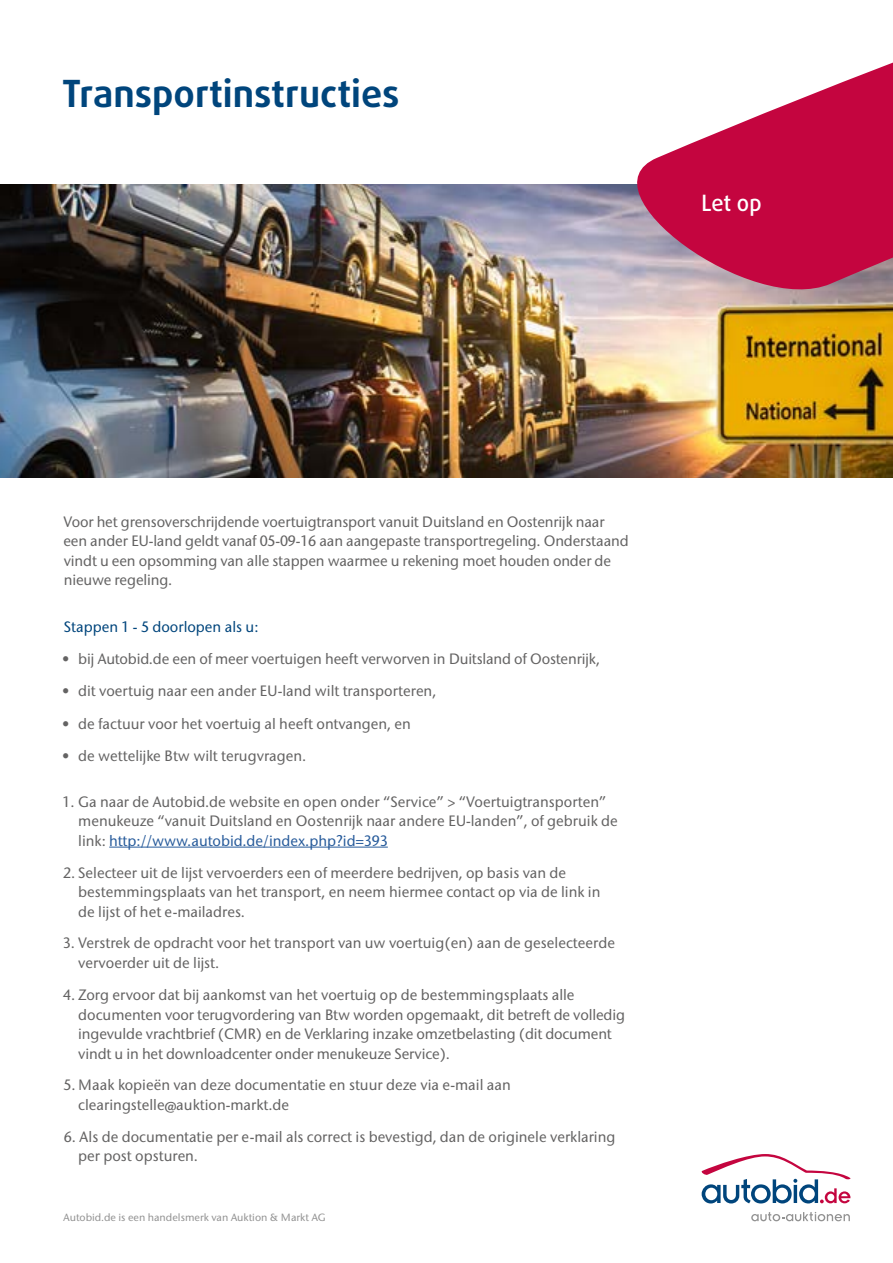
<style>
.page{position:relative;width:893px;height:1263px;background:#fff}
.page>*{position:absolute;margin:0;border:0;box-sizing:border-box;transform-origin:0 0}
.t1{font:700 37.5px "Daxline Pro";color:#00457c}
.t2{font:500 22.5px "Daxline Pro";color:#fff}
.t3{font:500 15px/19.5px "Stone Sans ITC";color:#646363}
.t4{font:500 15px "Stone Sans ITC";color:#00457c}
.t5{font:500 10.5px "Stone Sans ITC";color:#929292}
.s1{color:#275b9b}
</style>
<div class="page">
<hr style="left:109px;top:847px;width:279px;height:1px;background:#275b9b">
<img style="left:0;top:185px;width:893px;height:292px">
<svg style="left:637px;top:62px;width:256px;height:227px;fill:#c4053f"></svg>
<svg style="left:702px;top:1154px;width:148px;height:49px"></svg>
<svg style="left:751px;top:1212px;width:99px;height:9px"></svg>
<h1 class="t1" style="left:62px;top:69px;width:339px">Transportinstructies</h1>
<h2 class="t2" style="left:708px;top:188px;width:119px">Information</h2>
<h2 class="t2" style="left:701px;top:188px;width:62px">Let op</h2>
<p class="t3" style="left:63px;top:512px;width:567px">Voor het grensoverschrijdende voertuigtransport vanuit Duitsland en Oostenrijk naar een ander EU-land geldt vanaf 05-09-16 aan aangepaste transportregeling. Onderstaand vindt u een opsomming van alle stappen waarmee u rekening moet houden onder de nieuwe regeling.</p>
<p class="t4" style="left:64px;top:617px;width:196px">Stappen 1 - 5 doorlopen als u:</p>
<p class="t3" style="left:62px;top:649px;width:539px">• bij Autobid.de een of meer voertuigen heeft verworven in Duitsland of Oostenrijk,</p>
<p class="t3" style="left:62px;top:681px;width:376px">• dit voertuig naar een ander EU-land wilt transporteren,</p>
<p class="t3" style="left:62px;top:714px;width:350px">• de factuur voor het voertuig al heeft ontvangen, en</p>
<p class="t3" style="left:62px;top:746px;width:246px">• de wettelijke Btw wilt terugvragen.</p>
<p class="t3" style="left:78px;top:792px;width:541px;text-indent:-16px">1. Ga naar de Autobid.de website en open onder “Service” &gt; “Voertuigtransporten” menukeuze “vanuit Duitsland en Oostenrijk naar andere EU-landen”, of gebruik de link: <span class="s1">http://www.autobid.de/index.php?id=393</span></p>
<p class="t3" style="left:78px;top:863px;width:524px;text-indent:-15px">2. Selecteer uit de lijst vervoerders een of meerdere bedrijven, op basis van de bestemmingsplaats van het transport, en neem hiermee contact op via de link in de lijst of het e-mailadres.</p>
<p class="t3" style="left:78px;top:933px;width:538px;text-indent:-15px">3. Verstrek de opdracht voor het transport van uw voertuig(en) aan de geselecteerde vervoerder uit de lijst.</p>
<p class="t3" style="left:78px;top:985px;width:548px;text-indent:-15px">4. Zorg ervoor dat bij aankomst van het voertuig op de bestemmingsplaats alle documenten voor terugvordering van Btw worden opgemaakt, dit betreft de volledig ingevulde vrachtbrief (CMR) en de Verklaring inzake omzetbelasting (dit document vindt u in het downloadcenter onder menukeuze Service).</p>
<p class="t3" style="left:78px;top:1075px;width:434px;text-indent:-15px">5. Maak kopieën van deze documentatie en stuur deze via e-mail aan clearingstelle@auktion-markt.de</p>
<p class="t3" style="left:78px;top:1127px;width:539px;text-indent:-15px">6. Als de documentatie per e-mail als correct is bevestigd, dan de originele verklaring per post opsturen.</p>
<p class="t5" style="left:63px;top:1210px;width:264px">Autobid.de is een handelsmerk van Auktion &amp; Markt AG</p>
</div>
